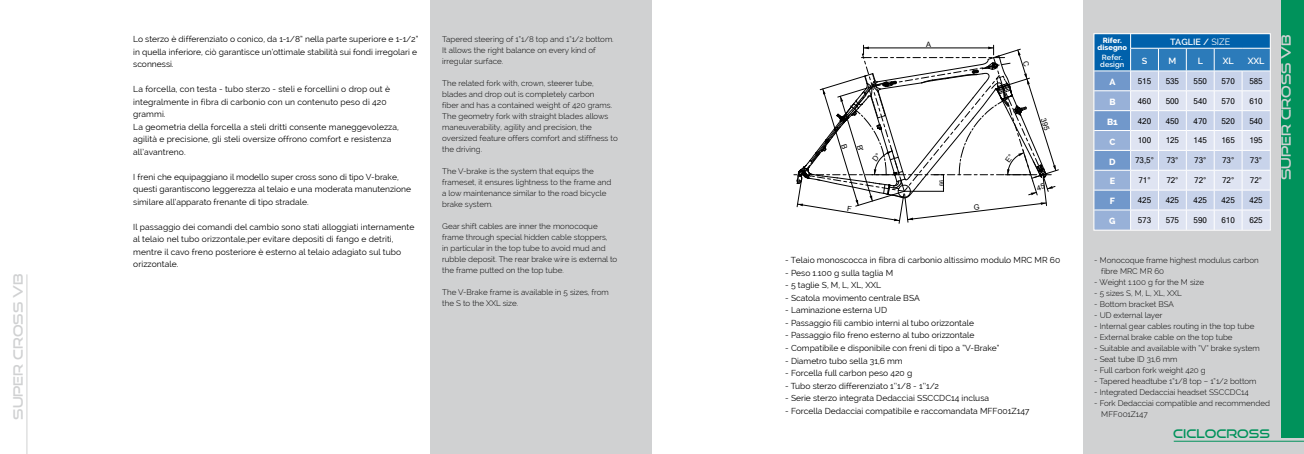
<style>
.page{position:relative;width:1304px;height:454px;background:#fff}
.page>*{position:absolute;margin:0;border:0;box-sizing:border-box;transform-origin:0 0}
.t1{font:13px "Good Times Rg";color:#d0d1d2}
.t2{font:12px "Good Times Rg";color:#00925b}
.t3{font:600 9px "Raleway";color:#fff}
.t4{font:800 9px "Raleway";color:#fff}
.t5{font:8.5px/12.5px "Raleway";color:#000}
.t6{font:300 8px/11px "Raleway";color:#000}
.t7{font:8px "Microsoft Sans Serif";color:#000}
.t8{font:800 7.5px/7px "Raleway";color:#fff;text-align:center}
.t9{font:600 7.5px/7px "Raleway";color:#fff}
.t10{font:7.4px "Arial";color:#000}
.t11{font:5.6px "Arial";color:#000}
.s1{font-weight:400}
</style>
<div class="page">
<div style="left:1083px;top:0;width:221px;height:454px;background:#d0d1d2"></div>
<hr style="left:1174px;top:441px;width:130px;height:1px;background:#00925b">
<div style="left:1281px;top:0;width:23px;height:437px;background:#00925b"></div>
<div style="left:431px;top:0;width:221px;height:454px;background:#d0d1d2"></div>
<hr style="left:27px;top:274px;width:1px;height:180px;background:#d0d1d2">
<svg style="left:1093px;top:33px;width:178px;height:198px;background:#a8c2e0"></svg>
<svg style="left:793px;top:44px;width:266px;height:179px"></svg>
<h1 class="t1" style="left:10px;top:420px;width:148px;rotate:-90deg">SUPER CROSS VB</h1>
<p class="t5" style="left:133px;top:33px;width:287px">Lo sterzo è differenziato o conico, da 1-1/8” nella parte superiore e 1-1/2” in quella inferiore, ciò garantisce un’ottimale stabilità sui fondi irregolari e sconnessi.</p>
<p class="t5" style="left:133px;top:83px;width:267px">La forcella, con testa - tubo sterzo - steli e forcellini o drop out è integralmente in fibra di carbonio con un contenuto peso di 420 grammi.<br>La geometria della forcella a steli dritti consente maneggevolezza, agilità e precisione, gli steli oversize offrono comfort e resistenza all’avantreno.</p>
<p class="t5" style="left:133px;top:170px;width:279px">I freni che equipaggiano il modello super cross sono di tipo V-brake, questi garantiscono leggerezza al telaio e una moderata manutenzione similare all’apparato frenante di tipo stradale.</p>
<p class="t5" style="left:133px;top:220px;width:283px">Il passaggio dei comandi del cambio sono stati alloggiati internamente al telaio nel tubo orizzontale,per evitare depositi di fango e detriti, mentre il cavo freno posteriore è esterno al telaio adagiato sul tubo orizzontale.</p>
<p class="t6" style="left:442px;top:33px;width:173px">Tapered steering of 1”1/8 top and 1”1/2 bottom.<br>It allows the right balance on every kind of irregular surface.</p>
<p class="t6" style="left:442px;top:77px;width:177px">The related fork with, crown, steerer tube, blades and drop out is completely carbon<br>fiber and has a contained weight of 420 grams.<br>The geometry fork with straight blades allows maneuverability, agility and precision, the oversized feature offers comfort and stiffness to the driving.</p>
<p class="t6" style="left:442px;top:165px;width:171px">The V-brake is the system that equips the frameset, it ensures lightness to the frame and a low maintenance similar to the road bicycle brake system.</p>
<p class="t6" style="left:442px;top:220px;width:177px">Gear shift cables are inner the monocoque frame through special hidden cable stoppers,<br>in particular in the top tube to avoid mud and rubble deposit. The rear brake wire is external to the frame putted on the top tube.</p>
<p class="t6" style="left:442px;top:286px;width:168px">The V-Brake frame is available in 5 sizes, from the S to the XXL size.</p>
<p class="t10" style="left:926px;top:39px;width:6px">A</p>
<p class="t11" style="left:938px;top:186px;width:8px;rotate:-90deg">66</p>
<p class="t5" style="left:785px;top:254px;width:277px">- Telaio monoscocca in fibra di carbonio altissimo modulo MRC MR 60</p>
<p class="t5" style="left:785px;top:266px;width:109px">- Peso 1.100 g sulla taglia M</p>
<p class="t5" style="left:785px;top:279px;width:97px">- 5 taglie S, M, L, XL, XXL</p>
<p class="t5" style="left:785px;top:291px;width:136px">- Scatola movimento centrale BSA</p>
<p class="t5" style="left:785px;top:304px;width:103px">- Laminazione esterna UD</p>
<p class="t5" style="left:785px;top:316px;width:190px">- Passaggio fili cambio interni al tubo orizzontale</p>
<p class="t5" style="left:785px;top:329px;width:191px">- Passaggio filo freno esterno al tubo orizzontale</p>
<p class="t5" style="left:785px;top:341px;width:216px">- Compatibile e disponibile con freni di tipo a “V-Brake”</p>
<p class="t5" style="left:785px;top:354px;width:119px">- Diametro tubo sella 31,6 mm</p>
<p class="t5" style="left:785px;top:366px;width:128px">- Forcella full carbon peso 420 g</p>
<p class="t5" style="left:785px;top:379px;width:155px">- Tubo sterzo differenziato 1’’1/8 - 1’’1/2</p>
<p class="t5" style="left:785px;top:391px;width:205px">- Serie sterzo integrata Dedacciai SSCCDC14 inclusa</p>
<p class="t5" style="left:785px;top:404px;width:246px">- Forcella Dedacciai compatibile e raccomandata MFF001Z147</p>
<p class="t8" style="left:1098px;top:37px;width:31px">Rifer. disegno</p>
<p class="t9" style="left:1100px;top:54px;width:25px">Refer. design</p>
<p class="t3" style="left:1170px;top:37px;width:61px">TAGLIE / <span class="s1">SIZE</span></p>
<p class="t3" style="left:1142px;top:55px;width:7px">S</p>
<p class="t3" style="left:1168px;top:55px;width:9px">M</p>
<p class="t3" style="left:1198px;top:55px;width:7px">L</p>
<p class="t3" style="left:1223px;top:55px;width:13px">XL</p>
<p class="t3" style="left:1248px;top:55px;width:18px">XXL</p>
<p class="t4" style="left:1109px;top:77px;width:8px">A</p>
<p class="t7" style="left:1138px;top:76px;width:15px">515</p>
<p class="t7" style="left:1166px;top:76px;width:15px">535</p>
<p class="t7" style="left:1194px;top:76px;width:15px">550</p>
<p class="t7" style="left:1221px;top:76px;width:15px">570</p>
<p class="t7" style="left:1249px;top:76px;width:15px">585</p>
<p class="t4" style="left:1109px;top:97px;width:8px">B</p>
<p class="t7" style="left:1138px;top:96px;width:15px">460</p>
<p class="t7" style="left:1166px;top:96px;width:15px">500</p>
<p class="t7" style="left:1194px;top:96px;width:15px">540</p>
<p class="t7" style="left:1221px;top:96px;width:15px">570</p>
<p class="t7" style="left:1249px;top:96px;width:15px">610</p>
<p class="t4" style="left:1107px;top:116px;width:12px">B1</p>
<p class="t7" style="left:1138px;top:116px;width:15px">420</p>
<p class="t7" style="left:1166px;top:116px;width:15px">450</p>
<p class="t7" style="left:1194px;top:116px;width:15px">470</p>
<p class="t7" style="left:1221px;top:116px;width:15px">520</p>
<p class="t7" style="left:1249px;top:116px;width:15px">540</p>
<p class="t4" style="left:1109px;top:136px;width:7px">C</p>
<p class="t7" style="left:1138px;top:136px;width:15px">100</p>
<p class="t7" style="left:1166px;top:136px;width:15px">125</p>
<p class="t7" style="left:1194px;top:136px;width:15px">145</p>
<p class="t7" style="left:1221px;top:136px;width:15px">165</p>
<p class="t7" style="left:1249px;top:136px;width:15px">195</p>
<p class="t4" style="left:1109px;top:156px;width:8px">D</p>
<p class="t7" style="left:1135px;top:156px;width:20px">73,5°</p>
<p class="t7" style="left:1166px;top:156px;width:14px">73°</p>
<p class="t7" style="left:1194px;top:156px;width:14px">73°</p>
<p class="t7" style="left:1222px;top:156px;width:14px">73°</p>
<p class="t7" style="left:1250px;top:156px;width:14px">73°</p>
<p class="t4" style="left:1110px;top:176px;width:7px">E</p>
<p class="t7" style="left:1138px;top:176px;width:14px">71°</p>
<p class="t7" style="left:1166px;top:176px;width:14px">72°</p>
<p class="t7" style="left:1194px;top:176px;width:14px">72°</p>
<p class="t7" style="left:1222px;top:176px;width:14px">72°</p>
<p class="t7" style="left:1250px;top:176px;width:14px">72°</p>
<p class="t4" style="left:1110px;top:196px;width:7px">F</p>
<p class="t7" style="left:1138px;top:195px;width:15px">425</p>
<p class="t7" style="left:1166px;top:195px;width:15px">425</p>
<p class="t7" style="left:1194px;top:195px;width:15px">425</p>
<p class="t7" style="left:1221px;top:195px;width:15px">425</p>
<p class="t7" style="left:1249px;top:195px;width:15px">425</p>
<p class="t4" style="left:1109px;top:216px;width:8px">G</p>
<p class="t7" style="left:1138px;top:215px;width:15px">573</p>
<p class="t7" style="left:1166px;top:215px;width:15px">575</p>
<p class="t7" style="left:1194px;top:215px;width:15px">590</p>
<p class="t7" style="left:1221px;top:215px;width:15px">610</p>
<p class="t7" style="left:1249px;top:215px;width:15px">625</p>
<h1 class="t1" style="left:1278px;top:180px;width:148px;rotate:-90deg">SUPER CROSS VB</h1>
<p class="t6" style="left:1101px;top:254px;width:159px;text-indent:-7px">- Monocoque frame highest modulus carbon fibre MRC MR 60</p>
<p class="t6" style="left:1094px;top:276px;width:111px">- Weight 1.100 g for the M size</p>
<p class="t6" style="left:1094px;top:287px;width:89px">- 5 sizes S, M, L, XL, XXL</p>
<p class="t6" style="left:1094px;top:298px;width:81px">- Bottom bracket BSA</p>
<p class="t6" style="left:1094px;top:309px;width:70px">- UD external layer</p>
<p class="t6" style="left:1094px;top:320px;width:162px">- Internal gear cables routing in the top tube</p>
<p class="t6" style="left:1094px;top:331px;width:140px">- External brake cable on the top tube</p>
<p class="t6" style="left:1094px;top:342px;width:167px">- Suitable and available with “V” brake system</p>
<p class="t6" style="left:1094px;top:353px;width:85px">- Seat tube ID 31,6 mm</p>
<p class="t6" style="left:1094px;top:364px;width:113px">- Full carbon fork weight 420 g</p>
<p class="t6" style="left:1094px;top:375px;width:164px">- Tapered headtube 1”1/8 top – 1”1/2 bottom</p>
<p class="t6" style="left:1094px;top:386px;width:156px">- Integrated Dedacciai headset SSCCDC14</p>
<p class="t6" style="left:1094px;top:397px;width:177px">- Fork Dedacciai compatible and recommended</p>
<p class="t6" style="left:1101px;top:408px;width:48px">MFF001Z147</p>
<h2 class="t2" style="left:1173px;top:426px;width:98px">CICLOCROSS</h2>
</div>
